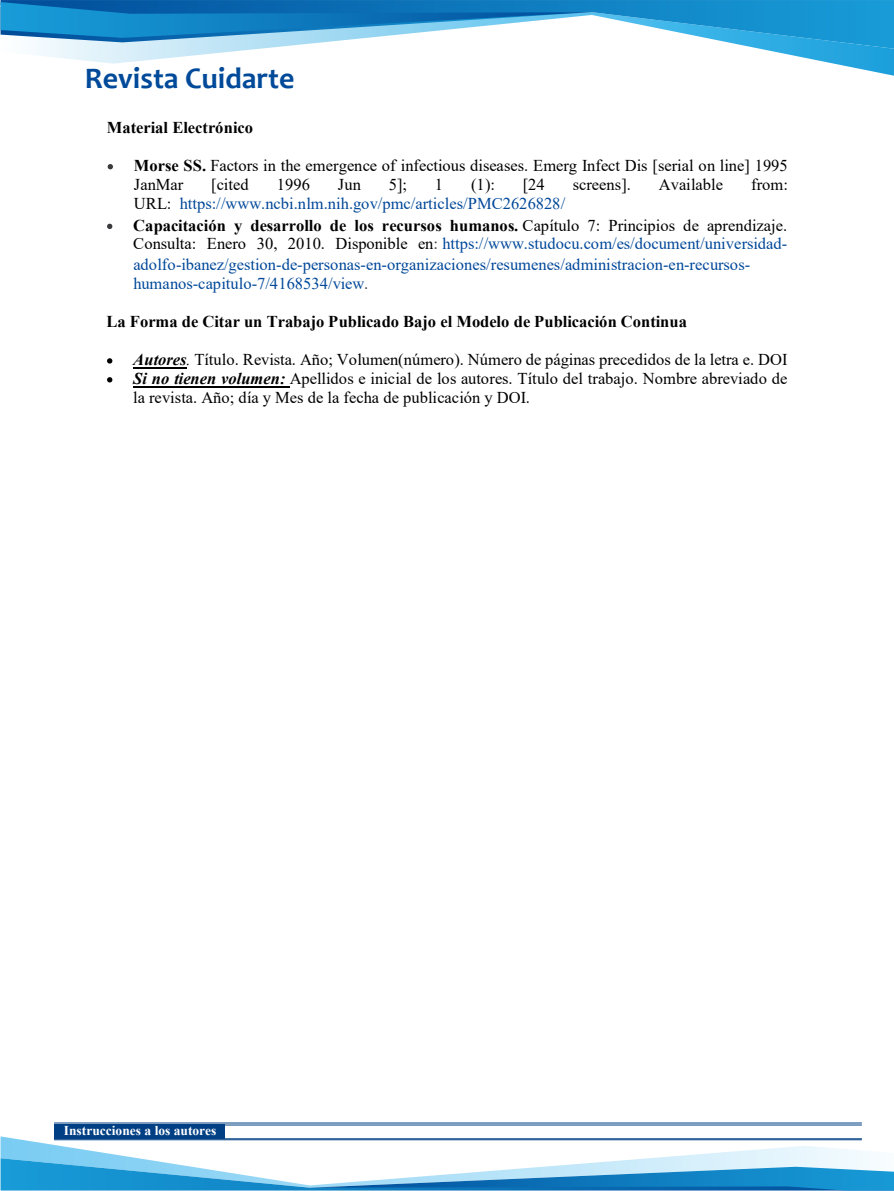
<style>
.page{position:relative;width:894px;height:1191px;background:#fff}
.page>*{position:absolute;margin:0;border:0;box-sizing:border-box;transform-origin:0 0}
.t1{font:700 30px "Candara";color:#004a99}
.t2{font:16.5px/18.9px "Times New Roman";letter-spacing:-.005em;color:#000}
.t3{font:16.5px/19.2px "Times New Roman";letter-spacing:-.005em;color:#004899}
.t4{font:700 16.5px "Times New Roman";color:#000}
.t5{font:700 13.5px "Times New Roman";color:#fff}
.s1{font-weight:700}
.s2{color:#000}
.s3{color:#3a3a3c}
.s4{color:#004899}
.s5{font-weight:700;font-style:italic}
.s6{font-style:italic}
</style>
<div class="page">
<svg style="left:107px;top:224px;width:5px;height:5px"></svg>
<svg style="left:107px;top:358px;width:5px;height:6px"></svg>
<hr style="left:133px;top:367px;width:53px;height:1px;background:#000">
<svg style="left:107px;top:377px;width:5px;height:5px"></svg>
<hr style="left:133px;top:386px;width:156px;height:1px;background:#000">
<svg style="left:108px;top:164px;width:5px;height:5px"></svg>
<hr style="left:54px;top:1125px;width:807px;height:1px;background:#003f84">
<hr style="left:54px;top:1123px;width:807px;height:1px;background:#003f84">
<div style="left:54px;top:1124px;width:170px;height:14px;background:#003f84"></div>
<svg style="left:34px;top:49px;width:859px;height:27px"></svg>
<svg style="left:1px;top:0;width:892px;height:49px"></svg>
<svg style="left:1px;top:2px;width:590px;height:40px"></svg>
<svg style="left:1px;top:1136px;width:869px;height:22px"></svg>
<svg style="left:1px;top:1158px;width:892px;height:33px"></svg>
<h1 class="t1" style="left:85px;top:59px;width:211px">Revista Cuidarte</h1>
<p class="t4" style="left:107px;top:116px;width:147px">Material Electrónico</p>
<p class="t2" style="left:134px;top:155px;width:655px"><span class="s1">Morse SS.</span> Factors in the emergence of infectious diseases. Emerg Infect Dis [serial on line] 1995<br>JanMar</p>
<p class="t2" style="left:211px;top:174px;width:39px">[cited</p>
<p class="t2" style="left:277px;top:174px;width:35px">1996</p>
<p class="t2" style="left:338px;top:174px;width:24px">Jun</p>
<p class="t2" style="left:388px;top:174px;width:20px">5];</p>
<p class="t2" style="left:435px;top:174px;width:10px">1</p>
<p class="t2" style="left:471px;top:174px;width:25px">(1):</p>
<p class="t2" style="left:523px;top:174px;width:24px">[24</p>
<p class="t2" style="left:573px;top:174px;width:59px">screens].</p>
<p class="t2" style="left:659px;top:174px;width:66px">Available</p>
<p class="t2" style="left:751px;top:174px;width:38px">from:</p>
<p class="t3" style="left:134px;top:193px;width:433px"><span class="s2">URL:</span> https://www.ncbi.nlm.nih.gov/pmc/articles/PMC2626828/</p>
<p class="t2" style="left:133px;top:215px;width:655px"><span class="s1">Capacitación y desarrollo de los recursos humanos.</span> Capítulo 7: Principios de aprendizaje.<br>Consulta: Enero 30, 2010. Disponible en<span class="s3">:</span> <span class="s4">https://www.studocu.com/es/document/universidad-</span></p>
<p class="t3" style="left:133px;top:254px;width:618px">adolfo-ibanez/gestion-de-personas-en-organizaciones/resumenes/administracion-en-recursos&shy;humanos-capitulo-7/4168534/view<span class="s3">.</span></p>
<p class="t4" style="left:106px;top:310px;width:582px">La Forma de Citar un Trabajo Publicado Bajo el Modelo de Publicación Continua</p>
<p class="t2" style="left:133px;top:350px;width:655px;text-align:justify"><span class="s5">Autores</span><span class="s6">.</span> Título. Revista. Año; Volumen(número). Número de páginas precedidos de la letra e. DOI <span class="s5">Si no tienen volumen:</span> Apellidos e inicial de los autores. Título del trabajo. Nombre abreviado de la revista. Año; día y Mes de la fecha de publicación y DOI.</p>
<p class="t5" style="left:64px;top:1121px;width:154px">Instrucciones a los autores</p>
</div>
